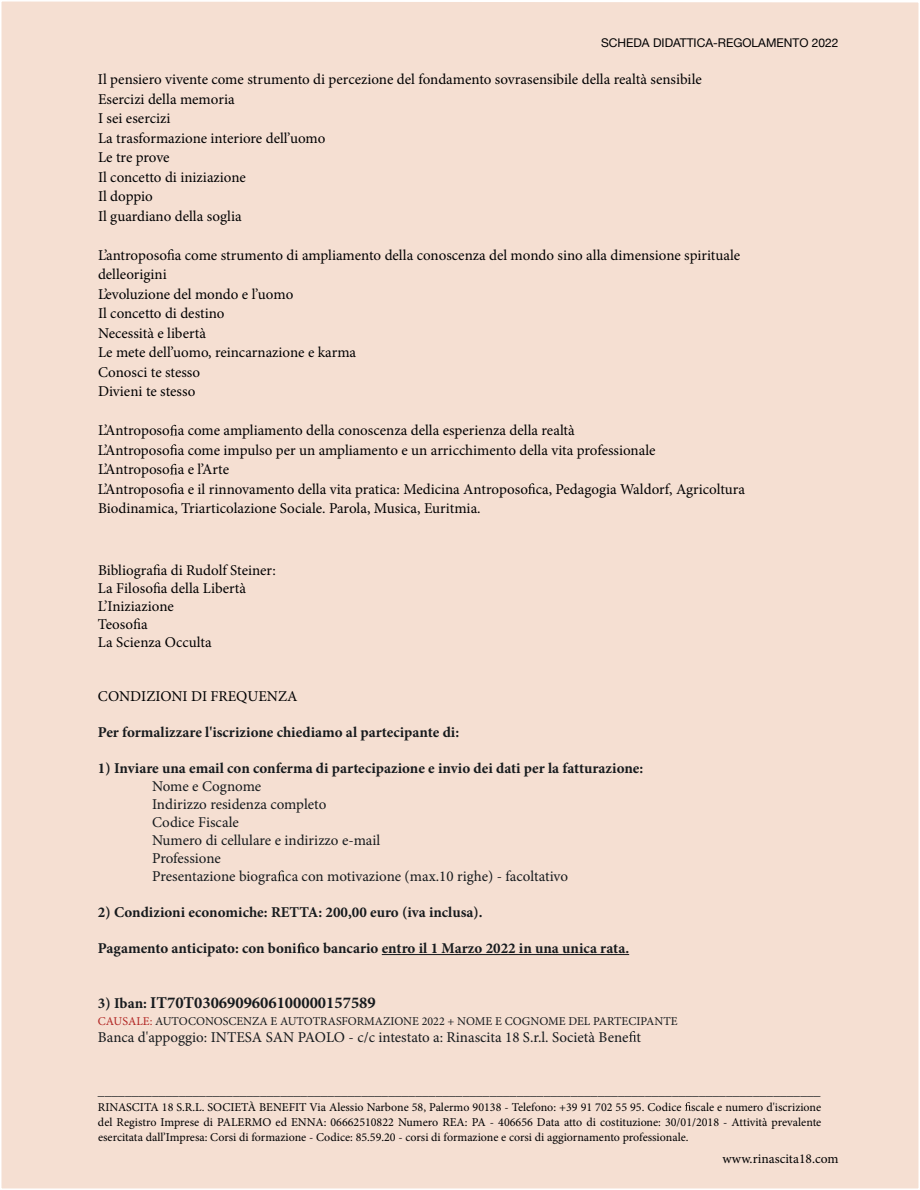
<style>
.page{position:relative;width:920px;height:1190px;background:#fff}
.page>*{position:absolute;margin:0;border:0;box-sizing:border-box;transform-origin:0 0}
.t1{font:700 16.5px "Minion Pro";color:#161a1d}
.t2{font:15px/19.5px "Minion Pro";color:#000001}
.t3{font:700 15px "Minion Pro";color:#161a1d}
.t4{font:15px/18px "Minion Pro";color:#161a1d}
.t5{font:13.5px "Minion Pro";color:#161a1d}
.t6{font:13.5px "Minion Pro";color:#000001}
.t7{font:12px/15px "Minion Pro";color:#000001;text-align:justify}
.t8{font:12px "Minion Pro";color:#161a1d}
.t9{font:12px "Helvetica Neue";color:#000001}
.s1{font-size:15px}
.s2{color:#b12422}
</style>
<div class="page">
<div style="left:1px;top:1px;width:918px;height:1188px;background:#f5dfd2"></div>
<svg style="left:167px;top:249px;width:7px;height:11px"></svg>
<svg style="left:170px;top:425px;width:7px;height:10px"></svg>
<svg style="left:170px;top:444px;width:7px;height:11px"></svg>
<svg style="left:170px;top:464px;width:7px;height:10px"></svg>
<svg style="left:170px;top:483px;width:7px;height:11px"></svg>
<svg style="left:528px;top:483px;width:7px;height:11px"></svg>
<svg style="left:153px;top:564px;width:7px;height:11px"></svg>
<svg style="left:153px;top:582px;width:8px;height:11px"></svg>
<svg style="left:133px;top:618px;width:8px;height:11px"></svg>
<svg style="left:277px;top:870px;width:8px;height:11px"></svg>
<svg style="left:297px;top:942px;width:8px;height:11px"></svg>
<svg style="left:629px;top:1031px;width:7px;height:10px"></svg>
<svg style="left:685px;top:1102px;width:6px;height:8px"></svg>
<hr style="left:382px;top:954px;width:247px;height:1px;background:#161a1d">
<p class="t9" style="left:601px;top:34px;width:239px">SCHEDA DIDATTICA-REGOLAMENTO 2022</p>
<p class="t2" style="left:98px;top:70px;width:605px">Il pensiero vivente come strumento di percezione del fondamento sovrasensibile della realtà sensibile<br>Esercizi della memoria<br>I sei esercizi<br>La trasformazione interiore dell’uomo<br>Le tre prove<br>Il concetto di iniziazione<br>Il doppio<br>Il guardiano della soglia</p>
<p class="t2" style="left:98px;top:245px;width:643px">L’antroposo a come strumento di ampliamento della conoscenza del mondo sino alla dimensione spirituale delleorigini<br>L’evoluzione del mondo e l’uomo<br>Il concetto di destino<br>Necessità e libertà<br>Le mete dell’uomo, reincarnazione e karma<br>Conosci te stesso<br>Divieni te stesso</p>
<p class="t2" style="left:98px;top:421px;width:648px">L’Antroposo a come ampliamento della conoscenza della esperienza della realtà<br>L’Antroposo a come impulso per un ampliamento e un arricchimento della vita professionale<br>L’Antroposo a e l’Arte<br>L’Antroposo a e il rinnovamento della vita pratica: Medicina Antroposo ca, Pedagogia Waldorf, Agricoltura Biodinamica, Triarticolazione Sociale. Parola, Musica, Euritmia.</p>
<p class="t2" style="left:98px;top:561px;width:179px;line-height:18px">Bibliogra a di Rudolf Steiner:<br>La Filoso a della Libertà<br>L’Iniziazione<br>Teoso a<br>La Scienza Occulta</p>
<p class="t2" style="left:98px;top:686px;width:201px">CONDIZIONI DI FREQUENZA</p>
<p class="t3" style="left:98px;top:721px;width:362px">Per formalizzare l'iscrizione chiediamo al partecipante di:</p>
<p class="t3" style="left:98px;top:757px;width:547px">1) Inviare una email con conferma di partecipazione e invio dei dati per la fatturazione:</p>
<p class="t4" style="left:152px;top:777px;width:417px">Nome e Cognome<br>Indirizzo residenza completo<br>Codice Fiscale<br>Numero di cellulare e indirizzo e-mail<br>Professione<br>Presentazione biogra ca con motivazione (max.10 righe) - facoltativo</p>
<p class="t3" style="left:98px;top:901px;width:386px">2) Condizioni economiche: RETTA: 200,00 euro (iva inclusa).</p>
<p class="t3" style="left:98px;top:937px;width:532px">Pagamento anticipato: con boni co bancario entro il 1 Marzo 2022 in una unica rata.</p>
<p class="t1" style="left:98px;top:991px;width:279px"><span class="s1">3) Iban:</span> IT70T0306909606100000157589</p>
<p class="t8" style="left:98px;top:1013px;width:581px"><span class="s2">CAUSALE:</span> AUTOCONOSCENZA E AUTOTRASFORMAZIONE 2022 + NOME E COGNOME DEL PARTECIPANTE</p>
<p class="t4" style="left:98px;top:1028px;width:544px">Banca d'appoggio: INTESA SAN PAOLO - c/c intestato a: Rinascita 18 S.r.l. Società Bene t</p>
<p class="t5" style="left:98px;top:1081px;width:724px">___________________________________________________________________________________________________________</p>
<p class="t7" style="left:98px;top:1099px;width:725px">RINASCITA 18 S.R.L. SOCIETÀ BENEFIT Via Alessio Narbone 58, Palermo 90138 - Telefono: +39 91 702 55 95. Codice scale e numero d'iscrizione del Registro Imprese di PALERMO ed ENNA: 06662510822 Numero REA: PA - 406656 Data atto di costituzione: 30/01/2018 - Attività prevalente esercitata dall’Impresa: Corsi di formazione - Codice: 85.59.20 - corsi di formazione e corsi di aggiornamento professionale.</p>
<p class="t6" style="left:722px;top:1149px;width:117px">www.rinascita18.com</p>
</div>
